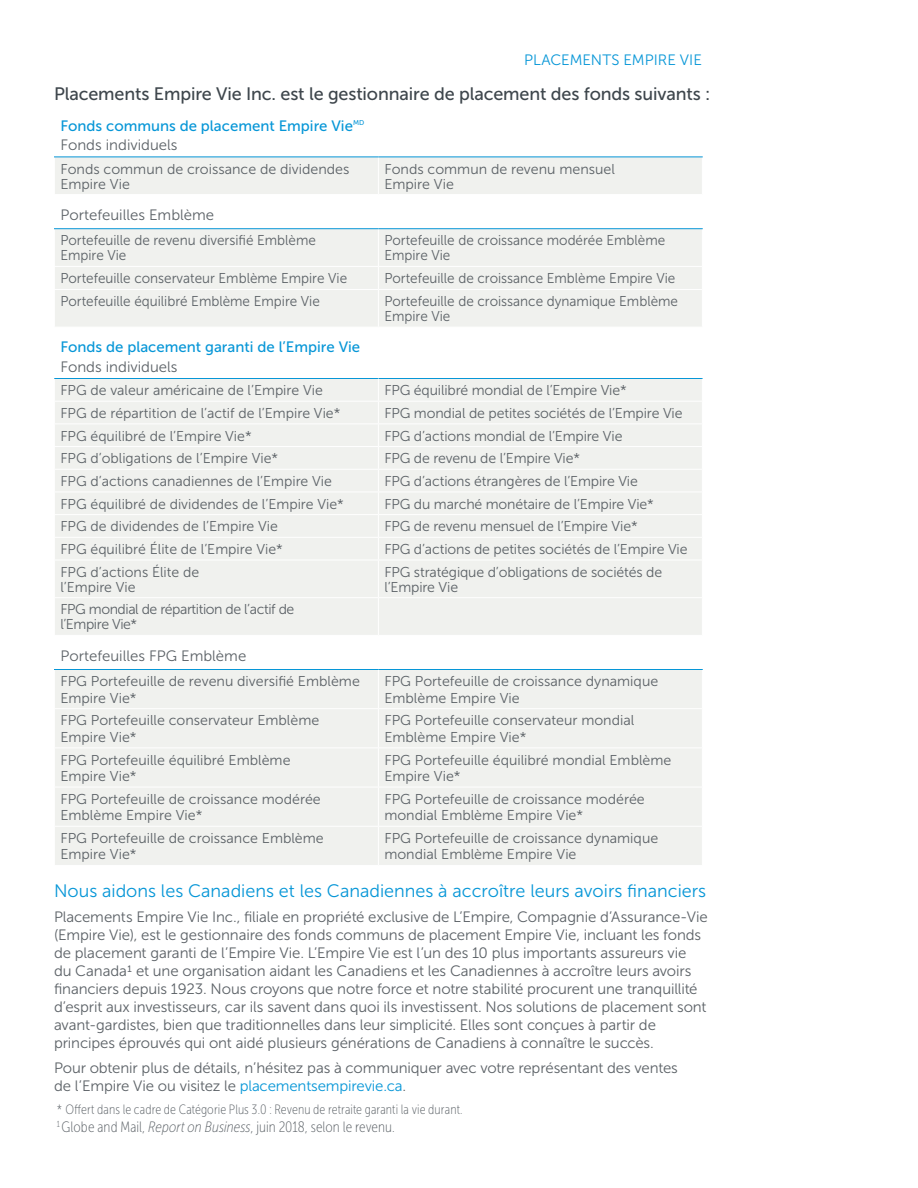
<style>
.page{position:relative;width:918px;height:1188px;background:#fff}
.page>*{position:absolute;margin:0;border:0;box-sizing:border-box;transform-origin:0 0}
.heading_2_blue{font:18px "Museo Sans 300";color:#0696d7}
.Heading_3_grey{font:18px "Museo Sans 500";letter-spacing:-.01em;color:#3e464c}
.text{font:15px/18px "Museo Sans 300";letter-spacing:-.005em;color:#5b6166}
.Heading_5_grey{font:15px "Museo Sans 300";color:#5b6166}
.heading_4_blue{font:15px "Museo Sans 500";color:#0696d7}
.footnote{font:15px "Museo Sans Cond 100";letter-spacing:.005em;color:#5b6166}
.t1{font:15px "Museo Sans 300";color:#0696d7}
.Inside_cell{font:14.25px/16.5px "Museo Sans 300";color:#5b6166}
.Inside_cell-2{font:14.25px/15px "Museo Sans 300";color:#5b6166;scale:.95 1}
.Inside_cell-3{font:14.25px/15px "Museo Sans 300";letter-spacing:-.03em;color:#5b6166}
.footnote-2{font:13.5px "Museo Sans Cond 100";letter-spacing:.01em;color:#5b6166}
.s1{color:#0696d7}
.s2{font-style:italic}
</style>
<div class="page">
<div style="left:55px;top:158px;width:647px;height:36px;background:#f0f1ee"></div>
<hr style="left:378px;top:157px;width:1px;height:37px;background:#fff">
<hr style="left:54px;top:157px;width:324px;height:1px;background:#0696d7">
<hr style="left:378px;top:157px;width:325px;height:1px;background:#0696d7">
<div style="left:55px;top:229px;width:647px;height:98px;background:#f0f1ee"></div>
<hr style="left:378px;top:229px;width:1px;height:37px;background:#fff">
<svg style="left:378px;top:267px;width:1px;height:22px"></svg>
<hr style="left:378px;top:290px;width:1px;height:37px;background:#fff">
<hr style="left:54px;top:266px;width:324px;height:1px;background:#fff">
<hr style="left:378px;top:266px;width:325px;height:1px;background:#fff">
<hr style="left:54px;top:289px;width:324px;height:1px;background:#fff">
<hr style="left:378px;top:289px;width:325px;height:1px;background:#fff">
<hr style="left:54px;top:228px;width:324px;height:1px;background:#0696d7">
<hr style="left:378px;top:228px;width:325px;height:1px;background:#0696d7">
<div style="left:55px;top:379px;width:647px;height:256px;background:#f0f1ee"></div>
<hr style="left:378px;top:560px;width:1px;height:37px;background:#fff">
<hr style="left:378px;top:598px;width:1px;height:37px;background:#fff">
<hr style="left:378px;top:537px;width:325px;height:1px;background:#fff">
<hr style="left:378px;top:560px;width:325px;height:1px;background:#fff">
<hr style="left:378px;top:597px;width:325px;height:1px;background:#fff">
<hr style="left:54px;top:378px;width:324px;height:1px;background:#0696d7">
<hr style="left:378px;top:378px;width:325px;height:1px;background:#0696d7">
<hr style="left:54px;top:401px;width:324px;height:1px;background:#fff">
<hr style="left:378px;top:401px;width:325px;height:1px;background:#fff">
<hr style="left:54px;top:424px;width:324px;height:1px;background:#fff">
<hr style="left:378px;top:424px;width:325px;height:1px;background:#fff">
<hr style="left:54px;top:446px;width:324px;height:1px;background:#fff">
<hr style="left:378px;top:446px;width:325px;height:1px;background:#fff">
<hr style="left:54px;top:469px;width:324px;height:1px;background:#fff">
<hr style="left:378px;top:469px;width:325px;height:1px;background:#fff">
<hr style="left:54px;top:492px;width:324px;height:1px;background:#fff">
<hr style="left:378px;top:492px;width:325px;height:1px;background:#fff">
<hr style="left:54px;top:514px;width:324px;height:1px;background:#fff">
<hr style="left:378px;top:514px;width:325px;height:1px;background:#fff">
<svg style="left:378px;top:379px;width:1px;height:181px"></svg>
<hr style="left:54px;top:537px;width:324px;height:1px;background:#fff">
<hr style="left:54px;top:560px;width:324px;height:1px;background:#fff">
<hr style="left:54px;top:597px;width:324px;height:1px;background:#fff">
<div style="left:55px;top:670px;width:647px;height:195px;background:#f0f1ee"></div>
<hr style="left:378px;top:670px;width:1px;height:38px;background:#fff">
<hr style="left:54px;top:708px;width:324px;height:1px;background:#fff">
<hr style="left:378px;top:708px;width:325px;height:1px;background:#fff">
<hr style="left:378px;top:709px;width:1px;height:39px;background:#fff">
<hr style="left:54px;top:748px;width:324px;height:1px;background:#fff">
<hr style="left:54px;top:787px;width:324px;height:1px;background:#fff">
<hr style="left:54px;top:826px;width:324px;height:1px;background:#fff">
<hr style="left:378px;top:748px;width:1px;height:39px;background:#fff">
<hr style="left:378px;top:787px;width:1px;height:39px;background:#fff">
<hr style="left:378px;top:827px;width:1px;height:38px;background:#fff">
<hr style="left:378px;top:748px;width:325px;height:1px;background:#fff">
<hr style="left:378px;top:787px;width:325px;height:1px;background:#fff">
<hr style="left:378px;top:826px;width:325px;height:1px;background:#fff">
<hr style="left:54px;top:669px;width:324px;height:1px;background:#0696d7">
<hr style="left:378px;top:669px;width:325px;height:1px;background:#0696d7">
<p class="t1" style="left:524px;top:52px;width:179px">PLACEMENTS EMPIRE VIE</p>
<h3 class="Heading_3_grey" style="left:54px;top:84px;width:658px">Placements Empire Vie Inc. est le gestionnaire de placement des fonds suivants :</h3>
<h4 class="heading_4_blue" style="left:60px;top:117px;width:305px">Fonds communs de placement Empire Vie<sup>MD</sup></h4>
<h5 class="Heading_5_grey" style="left:60px;top:137px;width:119px">Fonds individuels</h5>
<p class="Inside_cell" style="left:60px;top:161px;width:291px;line-height:15px">Fonds commun de croissance de dividendes<br>Empire Vie</p>
<p class="Inside_cell" style="left:384px;top:161px;width:232px;line-height:15px">Fonds commun de revenu mensuel<br>Empire Vie</p>
<h5 class="Heading_5_grey" style="left:60px;top:206px;width:155px">Portefeuilles Emblème</h5>
<p class="Inside_cell-2" style="left:60px;top:233px;width:271px">Portefeuille de revenu diversifié Emblème<br>Empire Vie</p>
<p class="Inside_cell-2" style="left:384px;top:233px;width:297px">Portefeuille de croissance modérée Emblème<br>Empire Vie</p>
<p class="Inside_cell-2" style="left:60px;top:271px;width:303px">Portefeuille conservateur Emblème Empire Vie</p>
<p class="Inside_cell-2" style="left:384px;top:271px;width:308px">Portefeuille de croissance Emblème Empire Vie</p>
<p class="Inside_cell-2" style="left:60px;top:294px;width:275px">Portefeuille équilibré Emblème Empire Vie</p>
<p class="Inside_cell-2" style="left:384px;top:294px;width:311px">Portefeuille de croissance dynamique Emblème<br>Empire Vie</p>
<h4 class="heading_4_blue" style="left:60px;top:339px;width:301px">Fonds de placement garanti de l’Empire Vie</h4>
<h5 class="Heading_5_grey" style="left:60px;top:359px;width:119px">Fonds individuels</h5>
<p class="Inside_cell" style="left:60px;top:382px;width:264px">FPG de valeur américaine de l’Empire Vie</p>
<p class="Inside_cell" style="left:384px;top:382px;width:244px">FPG équilibré mondial de l’Empire Vie*</p>
<p class="Inside_cell" style="left:60px;top:405px;width:282px">FPG de répartition de l’actif de l’Empire Vie*</p>
<p class="Inside_cell" style="left:384px;top:405px;width:300px">FPG mondial de petites sociétés de l’Empire Vie</p>
<p class="Inside_cell" style="left:60px;top:428px;width:193px">FPG équilibré de l’Empire Vie*</p>
<p class="Inside_cell" style="left:384px;top:428px;width:240px">FPG d’actions mondial de l’Empire Vie</p>
<p class="Inside_cell" style="left:60px;top:450px;width:219px">FPG d’obligations de l’Empire Vie*</p>
<p class="Inside_cell" style="left:384px;top:450px;width:197px">FPG de revenu de l’Empire Vie*</p>
<p class="Inside_cell" style="left:60px;top:473px;width:273px">FPG d’actions canadiennes de l’Empire Vie</p>
<p class="Inside_cell" style="left:384px;top:473px;width:255px">FPG d’actions étrangères de l’Empire Vie</p>
<p class="Inside_cell" style="left:60px;top:496px;width:285px">FPG équilibré de dividendes de l’Empire Vie*</p>
<p class="Inside_cell" style="left:384px;top:496px;width:271px">FPG du marché monétaire de l’Empire Vie*</p>
<p class="Inside_cell" style="left:60px;top:518px;width:219px">FPG de dividendes de l’Empire Vie</p>
<p class="Inside_cell" style="left:384px;top:518px;width:255px">FPG de revenu mensuel de l’Empire Vie*</p>
<p class="Inside_cell" style="left:60px;top:541px;width:224px">FPG équilibré Élite de l’Empire Vie*</p>
<p class="Inside_cell" style="left:384px;top:541px;width:305px">FPG d’actions de petites sociétés de l’Empire Vie</p>
<p class="Inside_cell" style="left:60px;top:564px;width:140px;line-height:15px">FPG d’actions Élite de l’Empire Vie</p>
<p class="Inside_cell" style="left:384px;top:564px;width:279px;line-height:15px">FPG stratégique d’obligations de sociétés de l’Empire Vie</p>
<p class="Inside_cell-3" style="left:60px;top:602px;width:236px">FPG mondial de répartition de l’actif de l’Empire Vie*</p>
<h5 class="Heading_5_grey" style="left:60px;top:647px;width:187px">Portefeuilles FPG Emblème</h5>
<p class="Inside_cell" style="left:60px;top:673px;width:301px">FPG Portefeuille de revenu diversifié Emblème<br>Empire Vie*</p>
<p class="Inside_cell" style="left:384px;top:673px;width:275px">FPG Portefeuille de croissance dynamique<br>Emblème Empire Vie</p>
<p class="Inside_cell" style="left:60px;top:712px;width:260px">FPG Portefeuille conservateur Emblème<br>Empire Vie*</p>
<p class="Inside_cell" style="left:384px;top:712px;width:252px">FPG Portefeuille conservateur mondial<br>Emblème Empire Vie*</p>
<p class="Inside_cell" style="left:60px;top:752px;width:232px">FPG Portefeuille équilibré Emblème<br>Empire Vie*</p>
<p class="Inside_cell" style="left:384px;top:752px;width:289px">FPG Portefeuille équilibré mondial Emblème<br>Empire Vie*</p>
<p class="Inside_cell" style="left:60px;top:791px;width:262px">FPG Portefeuille de croissance modérée<br>Emblème Empire Vie*</p>
<p class="Inside_cell" style="left:384px;top:791px;width:262px">FPG Portefeuille de croissance modérée mondial Emblème Empire Vie*</p>
<p class="Inside_cell" style="left:60px;top:830px;width:265px">FPG Portefeuille de croissance Emblème<br>Empire Vie*</p>
<p class="Inside_cell" style="left:384px;top:830px;width:275px">FPG Portefeuille de croissance dynamique mondial Emblème Empire Vie</p>
<h2 class="heading_2_blue" style="left:54px;top:881px;width:654px">Nous aidons les Canadiens et les Canadiennes à accroître leurs avoirs financiers</h2>
<p class="text" style="left:54px;top:908px;width:655px">Placements Empire Vie Inc., filiale en propriété exclusive de L’Empire, Compagnie d’Assurance‑Vie (Empire Vie), est le gestionnaire des fonds communs de placement Empire Vie, incluant les fonds de placement garanti de l’Empire Vie. L’Empire Vie est l’un des 10 plus importants assureurs vie<br>du Canada1 et une organisation aidant les Canadiens et les Canadiennes à accroître leurs avoirs financiers depuis 1923. Nous croyons que notre force et notre stabilité procurent une tranquillité d’esprit aux investisseurs, car ils savent dans quoi ils investissent. Nos solutions de placement sont avant-gardistes, bien que traditionnelles dans leur simplicité. Elles sont conçues à partir de principes éprouvés qui ont aidé plusieurs générations de Canadiens à connaître le succès.</p>
<p class="text" style="left:54px;top:1059px;width:625px">Pour obtenir plus de détails, n’hésitez pas à communiquer avec votre représentant des ventes de l’Empire Vie ou visitez le <span class="s1">placementsempirevie.ca</span>.</p>
<p class="footnote-2" style="left:57px;top:1102px;width:407px">* Offert dans le cadre de Catégorie Plus 3.0 : Revenu de retraite garanti la vie durant.</p>
<p class="footnote" style="left:57px;top:1119px;width:340px"><sup>1</sup> Globe and Mail, <span class="s2">Report on Business</span>, juin 2018, selon le revenu.</p>
</div>
